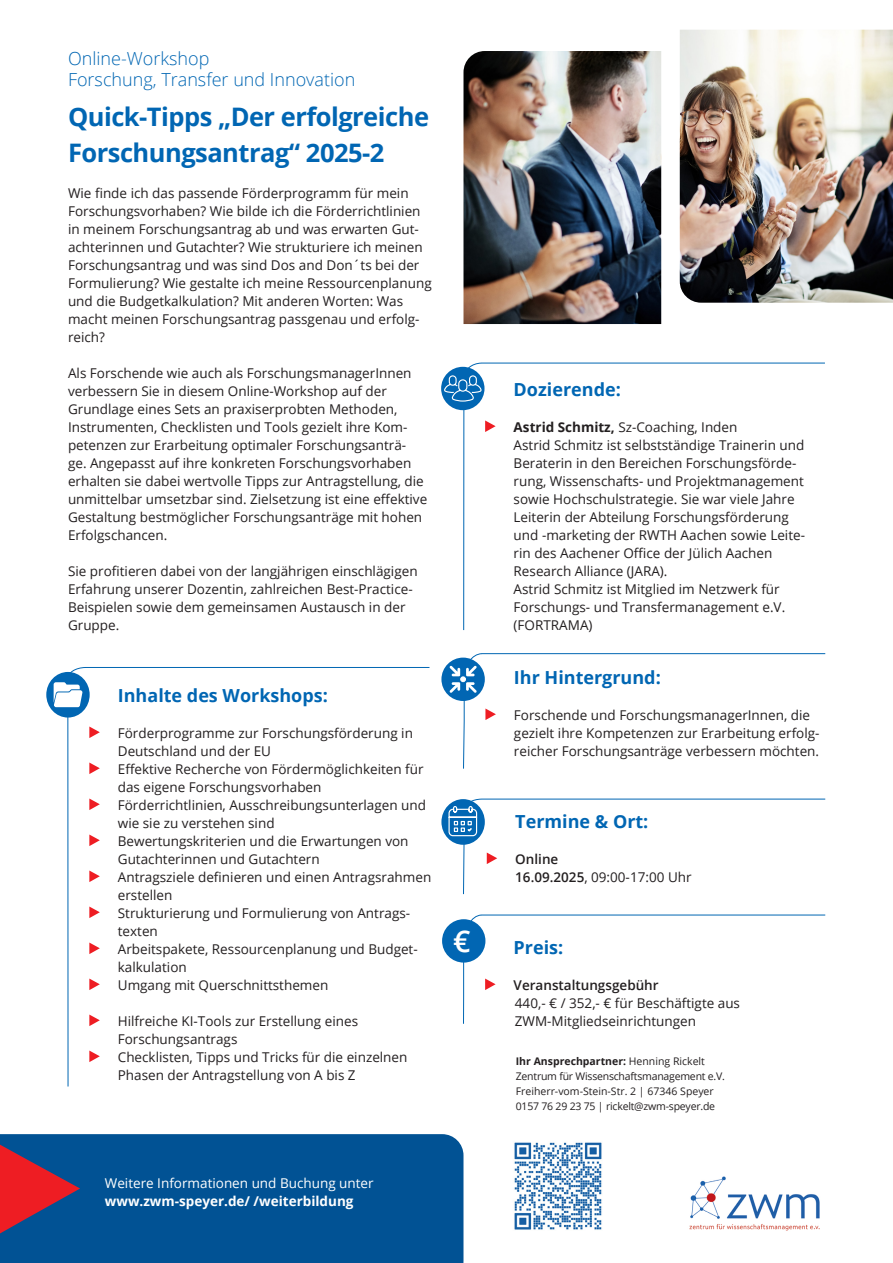
<style>
.page{position:relative;width:893px;height:1263px;background:#fff}
.page>*{position:absolute;margin:0;border:0;box-sizing:border-box;transform-origin:0 0}
.t1{font:600 30px "Open Sans";color:#fff}
.t2{font:700 25.5px/36px "Open Sans";letter-spacing:-.02em;color:#0166b3}
.t3{font:700 18px "Open Sans";color:#0166b3}
.t4{font:300 18px/21px "Open Sans";color:#0166b3}
.t5{font:13.5px/18px "Open Sans";color:#231f20}
.t6{font:13.5px "Open Sans";color:#fff}
.t7{font:700 13.5px "Open Sans";color:#fff}
.t8{font:600 13.5px "Open Sans";color:#231f20}
.t9{font:10.5px/15px "Open Sans";letter-spacing:-.02em;color:#231f20}
.s1{font-weight:700}
.s2{font-weight:600}
</style>
<div class="page">
<img style="left:689px;top:1176px;width:131px;height:55px">
<div style="left:441px;top:658px;width:44px;height:43px;background:#0166b3;border-radius:50%"></div>
<svg style="left:449px;top:653px;width:377px;height:116px"></svg>
<svg style="left:463px;top:363px;width:362px;height:267px"></svg>
<div style="left:441px;top:367px;width:43px;height:43px;background:#0166b3;border-radius:50%"></div>
<svg style="left:443px;top:375px;width:40px;height:27px"></svg>
<div style="left:0;top:1134px;width:463px;height:129px;background:#015294"></div>
<svg style="left:0;top:1144px;width:80px;height:89px;background:#77375b"></svg>
<img style="left:514px;top:1142px;width:88px;height:88px">
<img style="left:680px;top:30px;width:213px;height:273px">
<img style="left:463px;top:51px;width:198px;height:273px">
<svg style="left:67px;top:667px;width:363px;height:420px"></svg>
<div style="left:46px;top:672px;width:44px;height:45px;background:#0166b3;border-radius:50%"></div>
<svg style="left:54px;top:682px;width:28px;height:25px"></svg>
<svg style="left:463px;top:915px;width:363px;height:109px"></svg>
<div style="left:442px;top:919px;width:43px;height:43px;background:#0166b3;border-radius:50%"></div>
<div style="left:441px;top:799px;width:44px;height:46px;background:#0166b3;border-radius:50%"></div>
<svg style="left:448px;top:799px;width:378px;height:95px"></svg>
<p class="t4" style="left:68px;top:47px;width:289px">Online-Workshop<br>Forschung, Transfer und Innovation</p>
<p class="t2" style="left:68px;top:98px;width:363px">Quick-Tipps „Der erfolgreiche<br>Forschungsantrag“ 2025-2</p>
<p class="t5" style="left:68px;top:184px;width:365px">Wie finde ich das passende Förderprogramm für mein Forschungsvorhaben? Wie bilde ich die Förderrichtlinien in meinem Forschungsantrag ab und was erwarten Gut&shy;achterinnen und Gutachter? Wie strukturiere ich meinen Forschungsantrag und was sind Dos and Don´ts bei der Formulierung? Wie gestalte ich meine Ressourcenplanung und die Budgetkalkulation? Mit anderen Worten: Was macht meinen Forschungsantrag passgenau und erfolg&shy;reich?</p>
<p class="t5" style="left:68px;top:364px;width:361px">Als Forschende wie auch als ForschungsmanagerInnen verbessern Sie in diesem Online-Workshop auf der Grundlage eines Sets an praxiserprobten Methoden, Instrumenten, Checklisten und Tools gezielt ihre Kom&shy;petenzen zur Erarbeitung optimaler Forschungsanträ&shy;ge. Angepasst auf ihre konkreten Forschungsvorhaben erhalten sie dabei wertvolle Tipps zur Antragstellung, die unmittelbar umsetzbar sind. Zielsetzung ist eine effektive Gestaltung bestmöglicher Forschungsanträge mit hohen Erfolgschancen.</p>
<p class="t5" style="left:68px;top:562px;width:351px">Sie profitieren dabei von der langjährigen einschlägigen Erfahrung unserer Dozentin, zahlreichen Best-Practice-Beispielen sowie dem gemeinsamen Austausch in der Gruppe.</p>
<p class="t3" style="left:118px;top:683px;width:212px">Inhalte des Workshops:</p>
<p class="t5" style="left:118px;top:724px;width:297px">Förderprogramme zur Forschungsförderung in<br>Deutschland und der EU</p>
<p class="t5" style="left:118px;top:760px;width:307px">Effektive Recherche von Fördermöglichkeiten für das eigene Forschungsvorhaben</p>
<p class="t5" style="left:118px;top:796px;width:310px">Förderrichtlinien, Ausschreibungsunterlagen und wie sie zu verstehen sind</p>
<p class="t5" style="left:118px;top:832px;width:292px">Bewertungskriterien und die Erwartungen von<br>Gutachterinnen und Gutachtern</p>
<p class="t5" style="left:118px;top:868px;width:315px">Antragsziele definieren und einen Antragsrahmen erstellen</p>
<p class="t5" style="left:118px;top:904px;width:294px">Strukturierung und Formulierung von Antrags-</p>
<p class="t5" style="left:118px;top:922px;width:42px">texten</p>
<p class="t5" style="left:118px;top:940px;width:301px">Arbeitspakete, Ressourcenplanung und Budget&shy;kalkulation</p>
<p class="t5" style="left:118px;top:976px;width:212px">Umgang mit Querschnittsthemen</p>
<p class="t5" style="left:118px;top:1012px;width:242px">Hilfreiche KI-Tools zur Erstellung eines</p>
<p class="t5" style="left:118px;top:1030px;width:121px">Forschungsantrags</p>
<p class="t5" style="left:118px;top:1048px;width:291px">Checklisten, Tipps und Tricks für die einzelnen<br>Phasen der Antragstellung von A bis Z</p>
<p class="t1" style="left:453px;top:920px;width:19px">€</p>
<p class="t6" style="left:105px;top:1174px;width:270px">Weitere Informationen und Buchung unter</p>
<p class="t7" style="left:105px;top:1192px;width:250px">www.zwm-speyer.de/ /weiterbildung</p>
<p class="t3" style="left:514px;top:377px;width:109px">Dozierende:</p>
<p class="t5" style="left:514px;top:418px;width:225px"><span class="s1">Astrid Schmitz,</span> Sz-Coaching, Inden</p>
<p class="t5" style="left:514px;top:436px;width:292px">Astrid Schmitz ist selbstständige Trainerin und</p>
<p class="t5" style="left:514px;top:454px;width:284px">Beraterin in den Bereichen Forschungsförde-</p>
<p class="t5" style="left:514px;top:472px;width:293px">rung, Wissenschafts- und Projektmanagement sowie Hochschulstrategie. Sie war viele Jahre Leiterin der Abteilung Forschungsförderung und -marketing der RWTH Aachen sowie Leite&shy;rin des Aachener Office der Jülich Aachen</p>
<p class="t5" style="left:514px;top:562px;width:155px">Research Alliance (JARA).</p>
<p class="t5" style="left:514px;top:580px;width:268px">Astrid Schmitz ist Mitglied im Netzwerk für</p>
<p class="t5" style="left:514px;top:598px;width:273px">Forschungs- und Transfermanagement e.V.</p>
<p class="t5" style="left:514px;top:616px;width:80px">(FORTRAMA)</p>
<p class="t3" style="left:514px;top:665px;width:148px">Ihr Hintergrund:</p>
<p class="t5" style="left:514px;top:706px;width:298px">Forschende und ForschungsmanagerInnen, die</p>
<p class="t5" style="left:514px;top:724px;width:307px">gezielt ihre Kompetenzen zur Erarbeitung erfolg-</p>
<p class="t5" style="left:514px;top:742px;width:307px">reicher Forschungsanträge verbessern möchten.</p>
<p class="t3" style="left:515px;top:809px;width:135px">Termine &amp; Ort:</p>
<p class="t8" style="left:515px;top:850px;width:45px">Online</p>
<p class="t5" style="left:515px;top:868px;width:178px"><span class="s2">16.09.2025</span>, 09:00-17:00 Uhr</p>
<p class="t3" style="left:514px;top:935px;width:51px">Preis:</p>
<p class="t8" style="left:514px;top:976px;width:147px">Veranstaltungsgebühr</p>
<p class="t5" style="left:515px;top:994px;width:227px">440,- € / 352,- € für Beschäftigte aus<br>ZWM-Mitgliedseinrichtungen</p>
<p class="t9" style="left:516px;top:1053px;width:211px"><span class="s1">Ihr Ansprechpartner:</span> Henning Rickelt Zentrum für Wissenschaftsmanagement e.V.<br>Freiherr-vom-Stein-Str. 2 | 67346 Speyer 0157 76 29 23 75 | rickelt@zwm-speyer.de</p>
</div>
